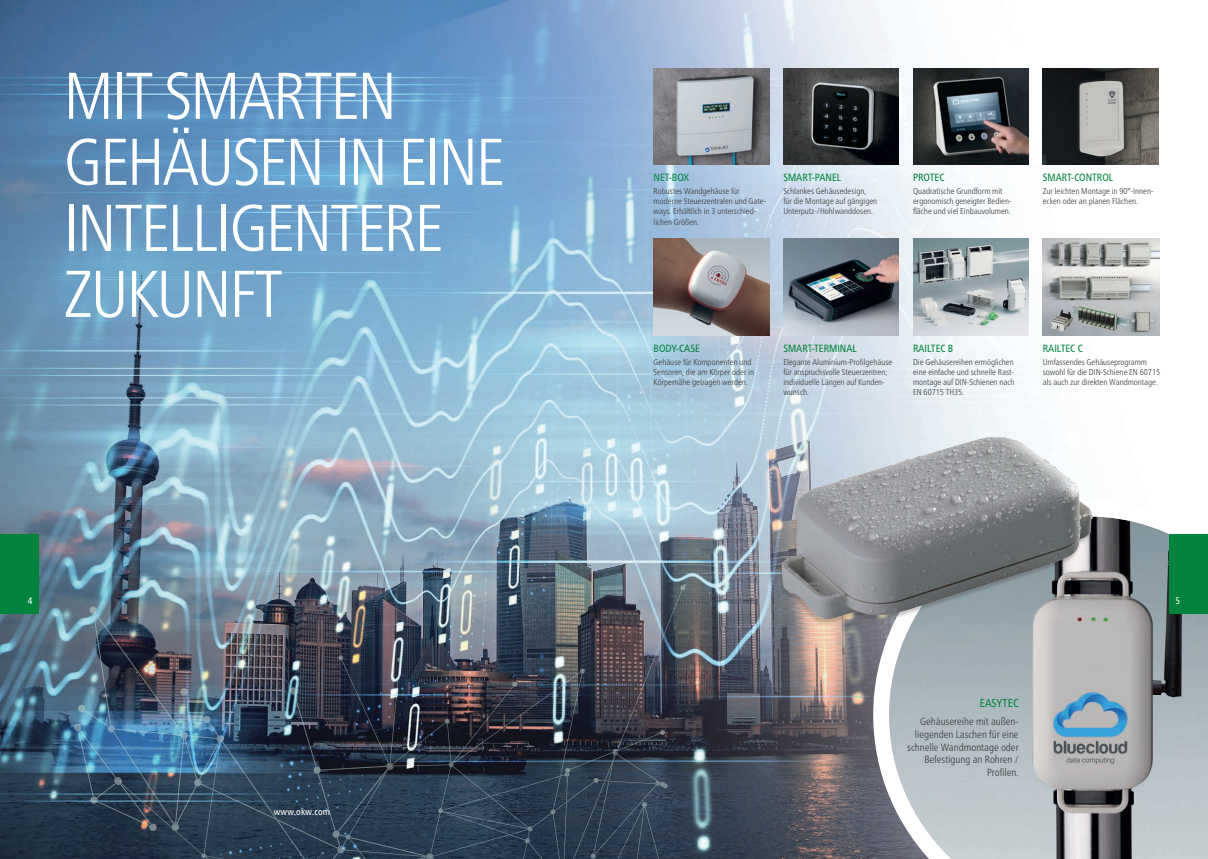
<style>
.page{position:relative;width:1208px;height:859px;background:#fff}
.page>*{position:absolute;margin:0;border:0;box-sizing:border-box;transform-origin:0 0}
.t1{font:300 condensed 66px/66px "Frutiger Neue LTCYR";letter-spacing:-.025em;color:#fff}
.t2{font:condensed 11.5px "Frutiger Neue LTCYR";color:#00843d}
.t3{font:300 condensed 10.5px/12.6px "Frutiger Neue LTCYR";color:#3e3e3f;text-align:right}
.t4{font:condensed 10.5px "Frutiger Neue LTCYR";color:#00843d}
.t5{font:condensed 9.5px "Frutiger Neue LTCYR";letter-spacing:.02em;color:#fff}
.t6{font:300 condensed 8.5px/10.2px "Frutiger Neue LTCYR";color:#3e3e3f}
</style>
<div class="page">
<img style="left:0;top:0;width:1160px;height:859px">
<img style="left:913px;top:239px;width:115px;height:96px">
<img style="left:783px;top:239px;width:116px;height:96px">
<img style="left:653px;top:239px;width:116px;height:96px">
<img style="left:783px;top:68px;width:116px;height:96px">
<div style="left:0;top:534px;width:38px;height:80px;background:#00843d"></div>
<svg style="left:873px;top:614px;width:335px;height:245px;background:#a9b1b6"></svg>
<img style="left:74px;top:585px;width:611px;height:274px">
<img style="left:1042px;top:239px;width:117px;height:96px">
<img style="left:653px;top:68px;width:116px;height:96px">
<img style="left:913px;top:68px;width:115px;height:96px">
<img style="left:1042px;top:68px;width:116px;height:96px">
<img style="left:749px;top:398px;width:420px;height:256px">
<div style="left:1169px;top:534px;width:39px;height:80px;background:#00843d"></div>
<h1 class="t1" style="left:64px;top:63px;width:442px">MIT SMARTEN<br>GEHÄUSEN IN EINE<br>INTELLIGENTERE<br>ZUKUNFT</h1>
<p class="t4" style="left:653px;top:171px;width:37px">NET-BOX</p>
<p class="t6" style="left:653px;top:186px;width:114px">Robustes Wandgehäuse für moderne Steuerzentralen und Gate&shy;ways. Erhältlich in 3 unterschied&shy;lichen Größen.</p>
<p class="t4" style="left:783px;top:171px;width:59px">SMART-PANEL</p>
<p class="t6" style="left:783px;top:186px;width:95px">Schlankes Gehäusedesign,<br>für die Montage auf gängigen<br>Unterputz-/Hohlwanddosen.</p>
<p class="t4" style="left:913px;top:171px;width:33px">PROTEC</p>
<p class="t6" style="left:913px;top:186px;width:100px">Quadratische Grundform mit ergonomisch geneigter Bedien&shy;fläche und viel Einbauvolumen.</p>
<p class="t4" style="left:1042px;top:171px;width:72px">SMART-CONTROL</p>
<p class="t6" style="left:1042px;top:186px;width:112px">Zur leichten Montage in 90°-Innen&shy;ecken oder an planen Flächen.</p>
<p class="t4" style="left:653px;top:342px;width:48px">BODY-CASE</p>
<p class="t6" style="left:653px;top:357px;width:102px">Gehäuse für Komponenten und<br>Sensoren, die am Körper oder in<br>Körpernähe getragen werden.</p>
<p class="t4" style="left:783px;top:342px;width:75px">SMART-TERMINAL</p>
<p class="t6" style="left:783px;top:357px;width:110px">Elegante Aluminium-Profilgehäuse für anspruchsvolle Steuerzentren; individuelle Längen auf Kunden&shy;wunsch.</p>
<p class="t4" style="left:913px;top:342px;width:42px">RAILTEC B</p>
<p class="t6" style="left:913px;top:357px;width:103px;text-align:justify">Die Gehäusereihen ermöglichen eine einfache und schnelle Rast&shy;montage auf DIN-Schienen nach EN 60715 TH35.</p>
<p class="t4" style="left:1042px;top:342px;width:42px">RAILTEC C</p>
<p class="t6" style="left:1042px;top:357px;width:119px">Umfassendes Gehäuseprogramm sowohl für die DIN-Schiene EN 60715 als auch zur direkten Wandmontage.</p>
<p class="t5" style="left:28px;top:595px;width:6px">4</p>
<p class="t5" style="left:1175px;top:595px;width:6px">5</p>
<p class="t5" style="left:274px;top:806px;width:58px">www.okw.com</p>
<h2 class="t2" style="left:979px;top:696px;width:40px">EASYTEC</h2>
<p class="t3" style="left:907px;top:715px;width:113px">Gehäusereihe mit außen&shy;liegenden Laschen für eine schnelle Wandmontage oder<br>Befestigung an Rohren /<br>Profilen.</p>
</div>
